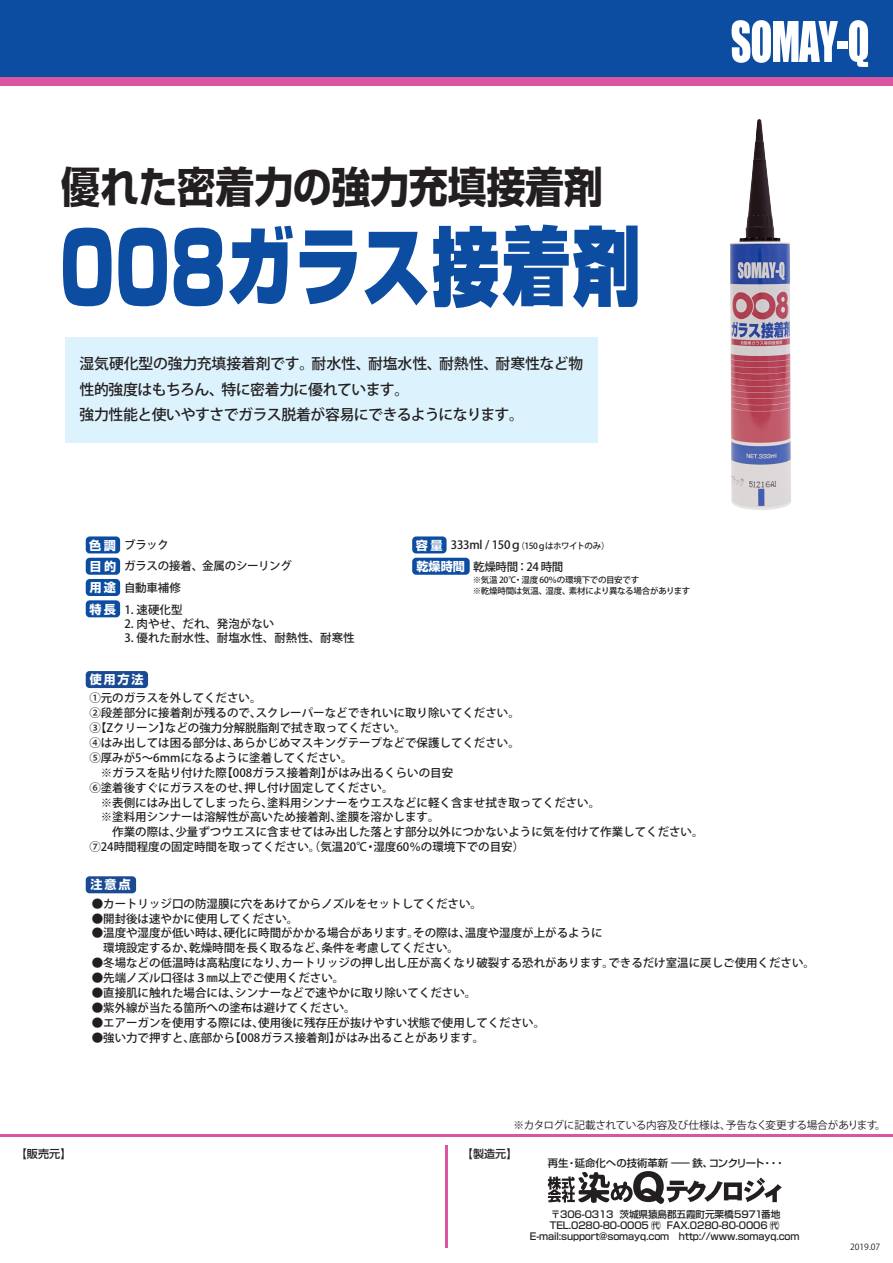
<style>
.page{position:relative;width:893px;height:1263px;background:#fff}
.page>*{position:absolute;margin:0;border:0;box-sizing:border-box;transform-origin:0 0}
.t1{font:900 85.05px "Shin Go Pro";letter-spacing:.025em;color:#0d4da1;scale:.8 1}
.t2{font:700 42.45px "Shin Go Pro";letter-spacing:-.01em;color:#231f20;scale:.92 1}
.t3{font:500 14.85px/25.5px "Koz Go Pr 6 N";letter-spacing:-.025em;color:#231f20}
.t4{font:700 12.15px "Shin Go Pro";letter-spacing:.145em;color:#fff}
.t5{font:500 11.55px/14.9px "Koz Go Pr 6 N";color:#231f20}
.t6{font:500 11.55px "Koz Go Pr 6 N";letter-spacing:-.02em;color:#231f20}
.t7{font:500 11.1px "Shin Go Pro";color:#231f20}
.t8{font:10.65px "Koz Go Pro";letter-spacing:-.025em;color:#231f20}
.t9{font:500 10.35px "Shin Go Pro";color:#231f20}
.t10{font:500 9.6px/11.1px "Shin Go Pro";letter-spacing:-.015em;color:#231f20;text-align:center}
.t11{font:500 8.55px/10.6px "Koz Go Pr 6 N";letter-spacing:-.035em;color:#231f20}
.t12{font:500 8.55px "Koz Go Pr 6 N";letter-spacing:-.065em;color:#231f20}
.t13{font:8.55px "Koz Go Pro";color:#231f20}
.s1{font-size:97.8px}
.s2{font-family:"Shin Go Pro";font-weight:700;font-size:12.15px;color:#fff}
.s3{font-size:11.55px}
.s4{font-weight:400}
</style>
<div class="page">
<div style="left:0;top:0;width:893px;height:85px;background:#d957a0"></div>
<div style="left:0;top:0;width:893px;height:77px;background:#0d4da1"></div>
<svg style="left:732px;top:20px;width:106px;height:43px"></svg>
<div style="left:837px;top:42px;width:11px;height:7px;background:#fff"></div>
<svg style="left:849px;top:20px;width:19px;height:47px"></svg>
<hr style="left:0;top:1134px;width:893px;height:2px;background:#d957a0">
<hr style="left:445px;top:1146px;width:3px;height:102px;background:#d957a0">
<svg style="left:548px;top:1171px;width:234px;height:33px"></svg>
<div style="left:86px;top:671px;width:62px;height:17px;background:#194a93;border-radius:4px"></div>
<div style="left:86px;top:876px;width:50px;height:17px;background:#194a93;border-radius:4px"></div>
<div style="left:86px;top:558px;width:34px;height:17px;background:#0d4da1;border-radius:4px"></div>
<div style="left:86px;top:536px;width:34px;height:17px;background:#0d4da1;border-radius:4px"></div>
<div style="left:86px;top:600px;width:34px;height:17px;background:#0d4da1;border-radius:4px"></div>
<div style="left:86px;top:579px;width:34px;height:17px;background:#0d4da1;border-radius:4px"></div>
<div style="left:412px;top:558px;width:58px;height:17px;background:#0d4da1;border-radius:4px"></div>
<div style="left:412px;top:536px;width:35px;height:17px;background:#0d4da1;border-radius:4px"></div>
<img style="left:729px;top:119px;width:62px;height:391px">
<div style="left:65px;top:338px;width:532px;height:105px;background:#dcf2fc"></div>
<h2 class="t2" style="left:61px;top:153px;width:591px">優れた密着力の強力充填接着剤</h2>
<h1 class="t1" style="left:60px;top:199px;width:728px"><span class="s1">008</span>ガラス接着剤</h1>
<p class="t3" style="left:79px;top:351px;width:505px">湿気硬化型の強力充填接着剤です。耐水性、耐塩水性、耐熱性、耐寒性など物性的強度はもちろん、特に密着力に優れています。<br>強力性能と使いやすさでガラス脱着が容易にできるようになります。</p>
<p class="t5" style="left:89px;top:537px;width:81px"><span class="s2">色調</span> ブラック</p>
<p class="t6" style="left:89px;top:559px;width:204px"><span class="s2">目的</span> ガラスの接着、金属のシーリング</p>
<p class="t5" style="left:89px;top:580px;width:93px"><span class="s2">用途</span> 自動車補修</p>
<p class="t5" style="left:89px;top:603px;width:95px"><span class="s2">特長</span> 1. 速硬化型</p>
<p class="t5" style="left:124px;top:617px;width:152px">2. 肉やせ、だれ、発泡がない</p>
<p class="t5" style="left:124px;top:631px;width:232px">3. 優れた耐水性、耐塩水性、耐熱性、耐寒性</p>
<p class="t12" style="left:416px;top:541px;width:195px"><span class="s2">容量</span> <span class="s3">333ml / 150ｇ</span>（150ｇはホワイトのみ）</p>
<p class="t5" style="left:416px;top:559px;width:148px"><span class="s2">乾燥時間</span> 乾燥時間：24 時間</p>
<p class="t11" style="left:473px;top:575px;width:219px">※気温 20℃・湿度 60％の環境下での目安です<br>※乾燥時間は気温、湿度、素材により異なる場合があります</p>
<p class="t4" style="left:90px;top:670px;width:55px">使用方法</p>
<p class="t5" style="left:89px;top:691px;width:616px">①元のガラスを外してください。<br>②段差部分に接着剤が残るので、スクレーパーなどできれいに取り除いてください。<br>③【Zクリーン】などの強力分解脱脂剤で拭き取ってください。<br>④はみ出しては困る部分は、あらかじめマスキングテープなどで保護してください。<br>⑤厚みが5～6mmになるように塗着してください。<br>　※ガラスを貼り付けた際【008ガラス接着剤】がはみ出るくらいの目安<br>⑥塗着後すぐにガラスをのせ、押し付け固定してください。<br>　※表側にはみ出してしまったら、塗料用シンナーをウエスなどに軽く含ませ拭き取ってください。<br>　※塗料用シンナーは溶解性が高いため接着剤、塗膜を溶かします。<br>　　作業の際は、少量ずつウエスに含ませてはみ出した落とす部分以外につかないように気を付けて作業してください。⑦24時間程度の固定時間を取ってください。（気温20℃・湿度60％の環境下での目安）</p>
<p class="t4" style="left:91px;top:875px;width:42px">注意点</p>
<p class="t5" style="left:92px;top:896px;width:392px">●カートリッジ口の防湿膜に穴をあけてからノズルをセットしてください。</p>
<p class="t5" style="left:92px;top:911px;width:208px">●開封後は速やかに使用してください。</p>
<p class="t5" style="left:92px;top:926px;width:512px">●温度や湿度が低い時は、硬化に時間がかかる場合があります。その際は、温度や湿度が上がるように　環境設定するか、乾燥時間を長く取るなど、条件を考慮してください。</p>
<p class="t5" style="left:92px;top:956px;width:725px">●冬場などの低温時は高粘度になり、カートリッジの押し出し圧が高くなり破裂する恐れがあります。できるだけ室温に戻しご使用ください。</p>
<p class="t5" style="left:92px;top:971px;width:254px">●先端ノズル口径は３㎜以上でご使用ください。</p>
<p class="t5" style="left:92px;top:985px;width:386px">●直接肌に触れた場合には、シンナーなどで速やかに取り除いてください。</p>
<p class="t5" style="left:92px;top:1000px;width:266px">●紫外線が当たる箇所への塗布は避けてください。</p>
<p class="t5" style="left:92px;top:1015px;width:455px">●エアーガンを使用する際には、使用後に残存圧が抜けやすい状態で使用してください。</p>
<p class="t5" style="left:92px;top:1030px;width:394px">●強い力で押すと、底部から【008ガラス接着剤】がはみ出ることがあります。</p>
<p class="t8" style="left:514px;top:1118px;width:374px">※カタログに記載されている内容及び仕様は、予告なく変更する場合があります。</p>
<p class="t7" style="left:16px;top:1145px;width:57px">【販売元】</p>
<p class="t7" style="left:462px;top:1145px;width:57px">【製造元】</p>
<p class="t9" style="left:548px;top:1155px;width:239px">再生・延命化への技術革新<span class="s4">ー</span>鉄、コンクリート・・・</p>
<p class="t10" style="left:530px;top:1207px;width:271px">〒306-0313 茨城県猿島郡五霞町元栗橋5971番地<br>TEL.0280-80-0005 ㈹ FAX.0280-80-0006 ㈹<br>E-mail:support@somayq.com　http://www.somayq.com</p>
<p class="t13" style="left:850px;top:1241px;width:31px">2019.07</p>
</div>
